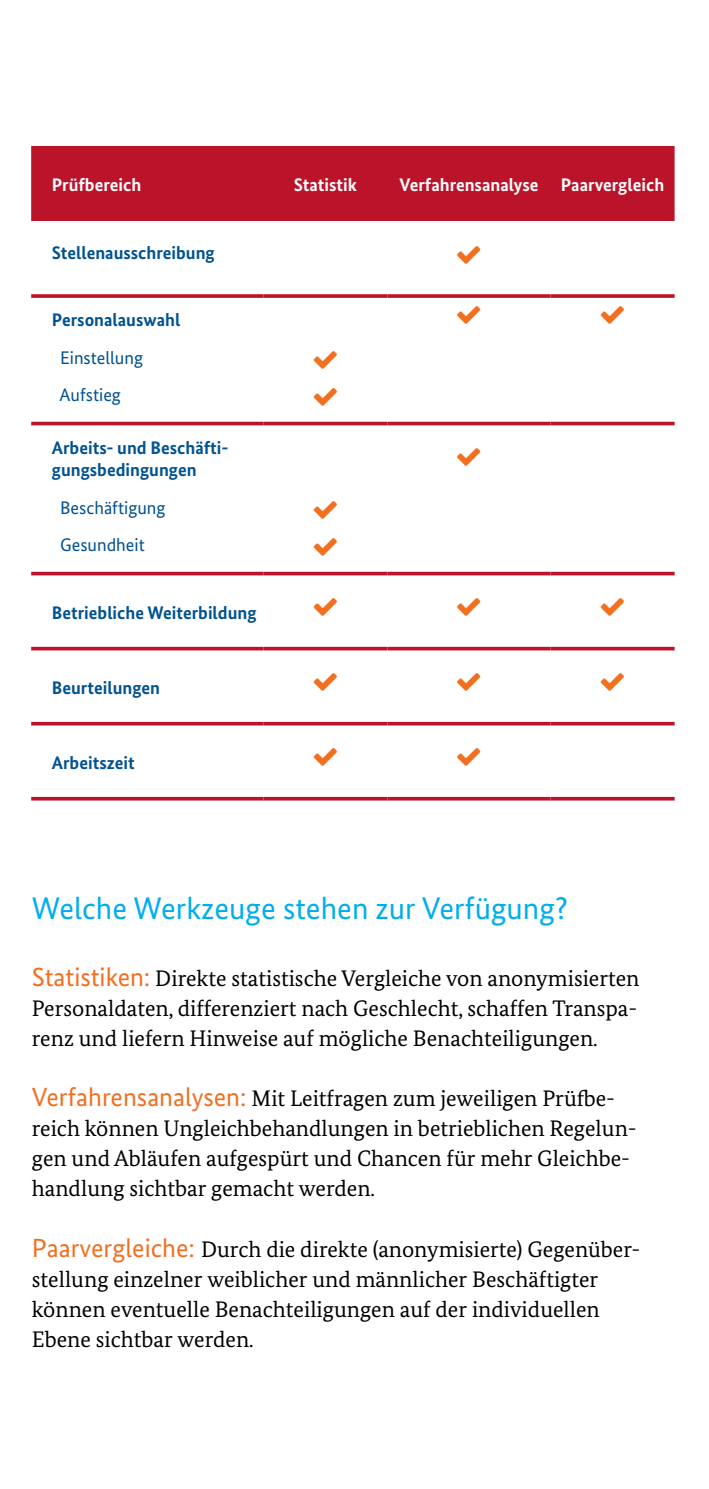
<style>
.page{position:relative;width:709px;height:1489px;background:#fff}
.page>*{position:absolute;margin:0;border:0;box-sizing:border-box;transform-origin:0 0}
.t1{font:31.25px "Bundes Sans";color:#00aeef}
.t2{font:22.5px/30px "Bundes Serif";color:#000}
.Tabelle_Fliesstext{font:700 18.25px/22.5px "Bundes Sans";color:#005290}
.Tabelle_Kopfzeile{font:700 18.25px "Bundes Sans";color:#fff}
.Tabelle_Fliesstext-2{font:18.25px "Bundes Sans";color:#005290}
.s1{font-family:"Bundes Sans";font-size:26.25px;color:#f36f20}
</style>
<div class="page">
<div style="left:31px;top:146px;width:643px;height:75px;background:#bb142a"></div>
<svg style="left:31px;top:571px;width:232px;height:4px"></svg>
<svg style="left:263px;top:571px;width:124px;height:4px"></svg>
<svg style="left:387px;top:571px;width:163px;height:4px"></svg>
<svg style="left:550px;top:571px;width:124px;height:4px"></svg>
<svg style="left:31px;top:646px;width:232px;height:4px"></svg>
<svg style="left:263px;top:646px;width:124px;height:4px"></svg>
<svg style="left:387px;top:646px;width:163px;height:4px"></svg>
<svg style="left:550px;top:646px;width:124px;height:4px"></svg>
<svg style="left:31px;top:294px;width:232px;height:4px"></svg>
<svg style="left:263px;top:294px;width:124px;height:4px"></svg>
<svg style="left:387px;top:294px;width:163px;height:4px"></svg>
<svg style="left:550px;top:294px;width:124px;height:4px"></svg>
<hr style="left:31px;top:422px;width:232px;height:3px;background:#bb142a">
<hr style="left:263px;top:422px;width:124px;height:3px;background:#bb142a">
<hr style="left:387px;top:422px;width:163px;height:3px;background:#bb142a">
<hr style="left:550px;top:422px;width:124px;height:3px;background:#bb142a">
<svg style="left:31px;top:721px;width:232px;height:4px"></svg>
<svg style="left:263px;top:721px;width:124px;height:4px"></svg>
<svg style="left:387px;top:721px;width:163px;height:4px"></svg>
<svg style="left:550px;top:721px;width:124px;height:4px"></svg>
<svg style="left:31px;top:796px;width:232px;height:4px"></svg>
<svg style="left:263px;top:796px;width:124px;height:4px"></svg>
<svg style="left:387px;top:796px;width:163px;height:4px"></svg>
<svg style="left:550px;top:796px;width:124px;height:4px"></svg>
<p class="Tabelle_Kopfzeile" style="left:52px;top:173px;width:91px">Prüfbereich</p>
<p class="Tabelle_Kopfzeile" style="left:294px;top:173px;width:65px">Statistik</p>
<p class="Tabelle_Kopfzeile" style="left:399px;top:173px;width:140px">Verfahrensanalyse</p>
<p class="Tabelle_Kopfzeile" style="left:561px;top:173px;width:105px">Paarvergleich</p>
<p class="Tabelle_Fliesstext" style="left:52px;top:241px;width:164px">Stellenausschreibung</p>
<p class="Tabelle_Fliesstext" style="left:52px;top:308px;width:130px">Personalauswahl</p>
<p class="Tabelle_Fliesstext-2" style="left:60px;top:346px;width:85px">Einstellung</p>
<p class="Tabelle_Fliesstext-2" style="left:60px;top:383px;width:63px">Aufstieg</p>
<p class="Tabelle_Fliesstext" style="left:52px;top:436px;width:178px">Arbeits- und Beschäfti&shy;gungsbedingungen</p>
<p class="Tabelle_Fliesstext-2" style="left:60px;top:496px;width:107px">Beschäftigung</p>
<p class="Tabelle_Fliesstext-2" style="left:60px;top:533px;width:86px">Gesundheit</p>
<p class="Tabelle_Fliesstext" style="left:52px;top:601px;width:206px">Betriebliche Weiterbildung</p>
<p class="Tabelle_Fliesstext" style="left:52px;top:676px;width:110px">Beurteilungen</p>
<p class="Tabelle_Fliesstext" style="left:52px;top:751px;width:84px">Arbeitszeit</p>
<h3 class="t1" style="left:32px;top:889px;width:537px">Welche Werkzeuge stehen zur Verfügung?</h3>
<p class="t2" style="left:32px;top:963px;width:609px;text-align:justify"><span class="s1">Statistiken:</span> Direkte statistische Vergleiche von anonymisierten Personaldaten, differenziert nach Geschlecht, schaffen Transpa&shy;renz und liefern Hinweise auf mögliche Benachteiligungen.</p>
<p class="t2" style="left:32px;top:1083px;width:606px"><span class="s1">Verfahrensanalysen:</span> Mit Leitfragen zum jeweiligen Prüfbe&shy;reich können Ungleichbehandlungen in betrieblichen Regelun&shy;gen und Abläufen aufgespürt und Chancen für mehr Gleichbe&shy;handlung sichtbar gemacht werden.</p>
<p class="t2" style="left:32px;top:1233px;width:610px"><span class="s1">Paarvergleiche:</span> Durch die direkte (anonymisierte) Gegenüber&shy;stellung einzelner weiblicher und männlicher Beschäftigter können eventuelle Benachteiligungen auf der individuellen Ebene sichtbar werden.</p>
</div>
